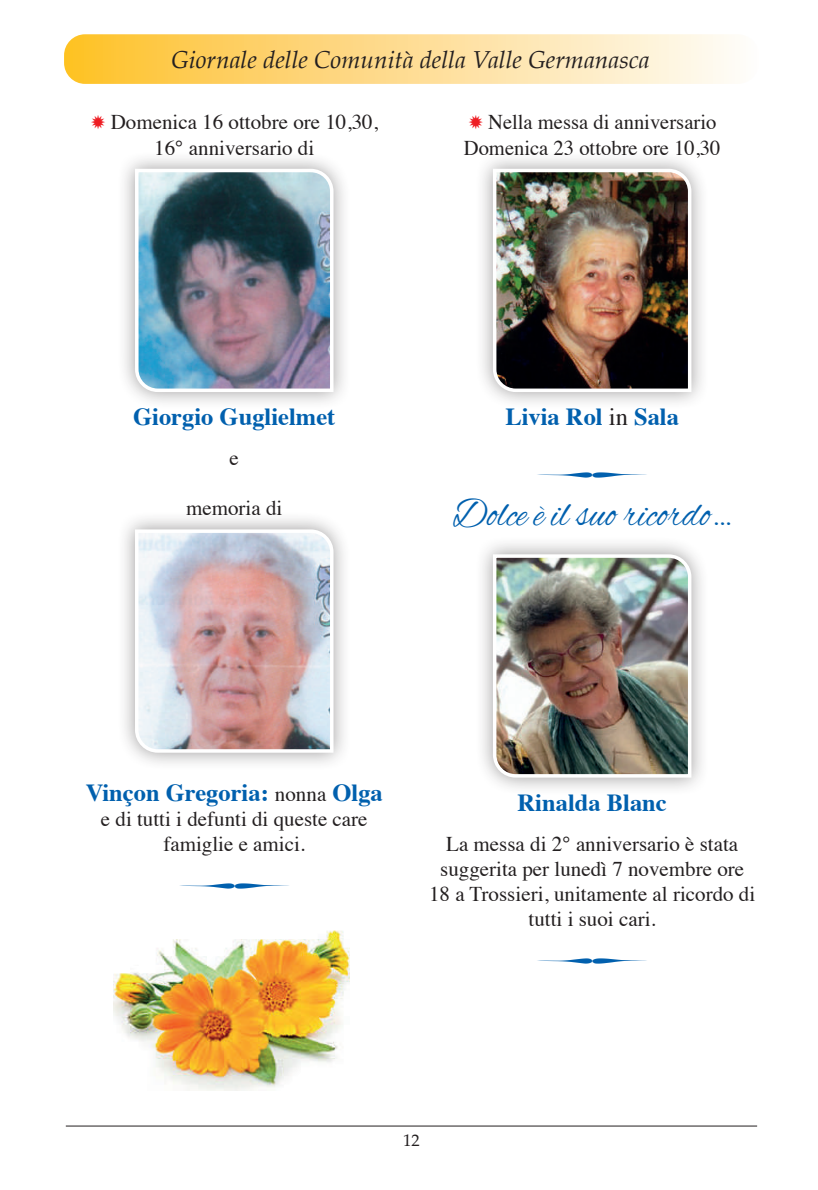
<style>
.page{position:relative;width:818px;height:1190px;background:#fff}
.page>*{position:absolute;margin:0;border:0;box-sizing:border-box;transform-origin:0 0}
.t1{font:42px "Alex Brush";color:#0160ae;scale:.89 1}
.t2{font:700 24.5px "Times";color:#0160ae}
.t3{font:italic 24.5px "Palatino";color:#231f20}
.t4{font:21px/25.2px "Times";color:#231f20;text-align:center}
.t5{font:16.62px "Palatino";color:#231f20}
.s1{color:#ee1d23}
.s2{font-weight:400;color:#231f20}
.s3{font-weight:400;font-size:21px;color:#231f20}
</style>
<div class="page">
<hr style="left:66px;top:1125px;width:691px;height:1px;background:#231f20">
<div style="left:64px;top:34px;width:695px;height:50px;background:linear-gradient(to right,#fec02b,#fefcfc);border-radius:21px"></div>
<div style="left:117px;top:151px;width:235px;height:259px;background:#231f20;opacity:.45"></div>
<img style="left:133px;top:167px;width:202px;height:227px">
<div style="left:117px;top:511px;width:235px;height:260px;background:#231f20;opacity:.45"></div>
<svg style="left:133px;top:528px;width:202px;height:226px;background:#cfbcc0"></svg>
<div style="left:475px;top:151px;width:235px;height:259px;background:#231f20;opacity:.45"></div>
<img style="left:491px;top:167px;width:202px;height:227px">
<div style="left:475px;top:536px;width:235px;height:260px;background:#231f20;opacity:.45"></div>
<img style="left:491px;top:552px;width:202px;height:227px">
<img style="left:113px;top:930px;width:236px;height:160px">
<p class="t3" style="left:171px;top:39px;width:480px">Giornale delle Comunità della Valle Germanasca</p>
<p class="t4" style="left:91px;top:108px;width:289px"><span class="s1">✹</span> Domenica 16 ottobre ore 10,30,<br>16° anniversario di</p>
<p class="t4" style="left:464px;top:108px;width:258px;text-align:left"><span class="s1">✹</span> Nella messa di anniversario<br>Domenica 23 ottobre ore 10,30</p>
<p class="t2" style="left:133px;top:393px;width:204px">Giorgio Guglielmet</p>
<p class="t4" style="left:229px;top:444px;width:11px">e</p>
<p class="t4" style="left:186px;top:494px;width:98px">memoria di</p>
<p class="t2" style="left:505px;top:393px;width:175px">Livia Rol <span class="s2">in</span> Sala</p>
<h1 class="t1" style="left:453px;top:491px;width:314px">Dolce è il suo ricordo…</h1>
<p class="t2" style="left:86px;top:769px;width:299px">Vinçon Gregoria: <span class="s3">nonna</span> Olga</p>
<p class="t4" style="left:101px;top:804px;width:268px">e di tutti i defunti di queste care famiglie e amici.</p>
<p class="t2" style="left:517px;top:779px;width:151px">Rinalda Blanc</p>
<p class="t4" style="left:429px;top:829px;width:328px">La messa di 2° anniversario è stata suggerita per lunedì 7 novembre ore<br>18 a Trossieri, unitamente al ricordo di tutti i suoi cari.</p>
<p class="t5" style="left:403px;top:1126px;width:18px">12</p>
</div>
